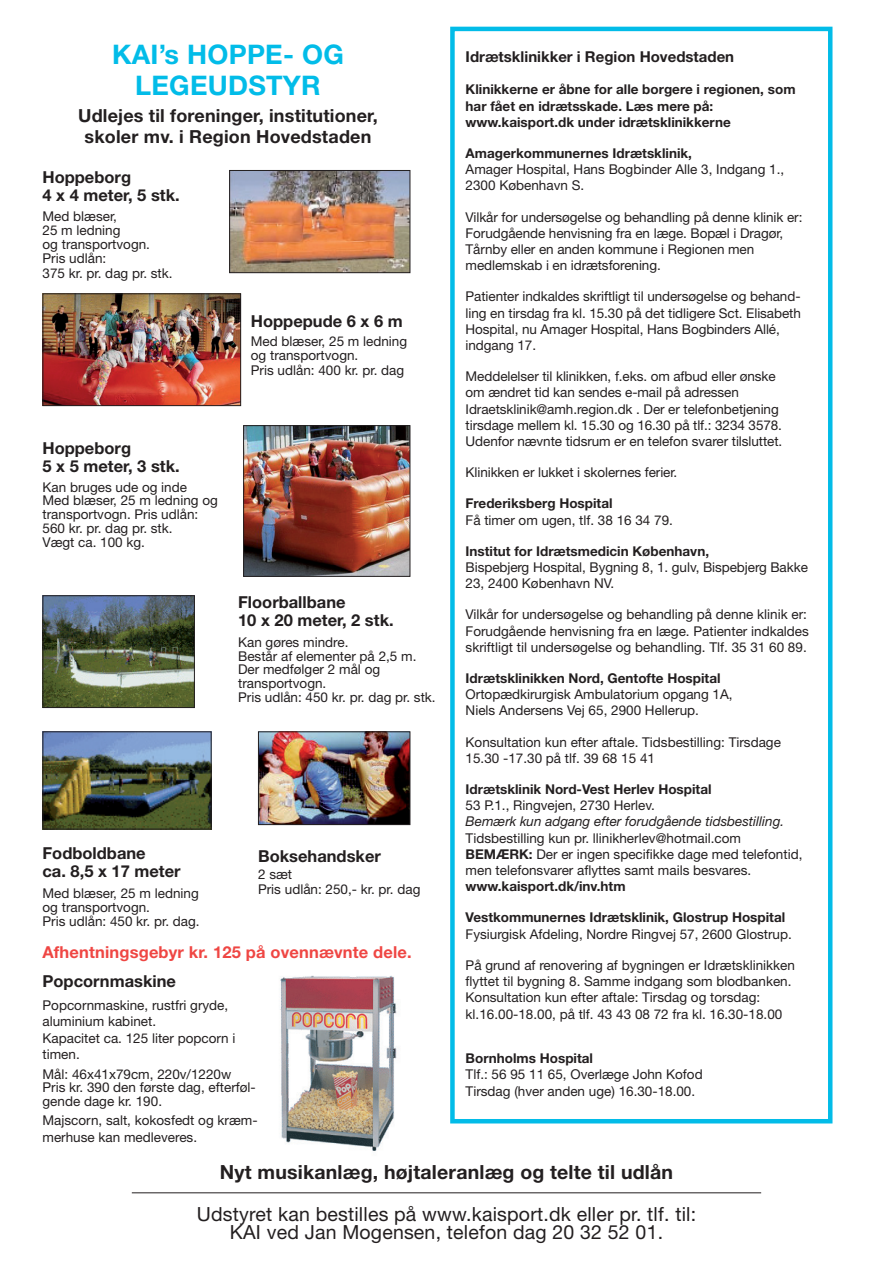
<style>
.page{position:relative;width:893px;height:1263px;background:#fff}
.page>*{position:absolute;margin:0;border:0;box-sizing:border-box;transform-origin:0 0}
.t1{font:700 27px/31.5px "Helvetica Neue";letter-spacing:.01em;color:#02bce8;text-align:center}
.t2{font:19.5px/18px "Helvetica Neue";letter-spacing:.01em;color:#231f20;text-align:center}
.t3{font:700 19.5px "Helvetica Neue";letter-spacing:.01em;color:#231f20}
.t4{font:700 18px/21px "Helvetica Neue";letter-spacing:.01em;color:#231f20;text-align:center}
.t5{font:700 16.5px/18px "Helvetica Neue";color:#231f20}
.t6{font:700 16.5px "Helvetica Neue";letter-spacing:.01em;color:#ef4643}
.t7{font:700 15px "Helvetica Neue";color:#231f20}
.t8{font:13.5px/16.2px "Helvetica Neue";color:#231f20}
.t9{font:700 13.5px/16.2px "Helvetica Neue";color:#231f20}
.t10{font:italic 13.5px "Helvetica Neue";color:#231f20}
.s1{font-weight:700}
</style>
<div class="page">
<div style="left:450px;top:27px;width:382px;height:1096px;border:4px solid #02bce8"></div>
<img style="left:231px;top:172px;width:177px;height:99px">
<div style="left:229px;top:170px;width:181px;height:103px;border:1px solid #231f20"></div>
<img style="left:45px;top:295px;width:194px;height:109px">
<div style="left:43px;top:293px;width:198px;height:113px;border:1px solid #231f20"></div>
<img style="left:245px;top:427px;width:163px;height:148px">
<div style="left:243px;top:425px;width:167px;height:152px;border:1px solid #231f20"></div>
<img style="left:45px;top:597px;width:148px;height:109px">
<div style="left:43px;top:595px;width:152px;height:113px;border:1px solid #231f20"></div>
<img style="left:260px;top:733px;width:148px;height:90px">
<div style="left:258px;top:731px;width:152px;height:94px;border:1px solid #231f20"></div>
<img style="left:45px;top:733px;width:165px;height:94px">
<div style="left:43px;top:731px;width:169px;height:98px;border:1px solid #231f20"></div>
<img style="left:280px;top:975px;width:117px;height:176px">
<hr style="left:132px;top:1192px;width:629px;height:1px;background:#231f20">
<h1 class="t1" style="left:112px;top:38px;width:233px">KAI’s HOPPE- OG<br>LEGEUDSTYR</h1>
<h3 class="t4" style="left:78px;top:105px;width:301px">Udlejes til foreninger, institutioner, skoler mv. i Region Hovedstaden</h3>
<p class="t5" style="left:43px;top:168px;width:139px">Hoppeborg<br>4 x 4 meter, 5 stk.</p>
<p class="t8" style="left:43px;top:208px;width:132px;line-height:14.2px">Med blæser,<br>25 m ledning<br>og transportvogn.<br>Pris udlån:<br>375 kr. pr. dag pr. stk.</p>
<p class="t5" style="left:251px;top:311px;width:153px">Hoppepude 6 x 6 m</p>
<p class="t8" style="left:251px;top:334px;width:158px;line-height:14.2px">Med blæser, 25 m ledning og transportvogn.<br>Pris udlån: 400 kr. pr. dag</p>
<p class="t5" style="left:43px;top:439px;width:139px">Hoppeborg<br>5 x 5 meter, 3 stk.</p>
<p class="t8" style="left:43px;top:480px;width:177px;line-height:14px">Kan bruges ude og inde<br>Med blæser, 25 m ledning og transportvogn. Pris udlån:<br>560 kr. pr. dag pr. stk.<br>Vægt ca. 100 kg.</p>
<p class="t5" style="left:238px;top:593px;width:157px">Floorballbane<br>10 x 20 meter, 2 stk.</p>
<p class="t8" style="left:238px;top:635px;width:199px;line-height:13.6px">Kan gøres mindre.<br>Består af elementer på 2,5 m.<br>Der medfølger 2 mål og transportvogn.<br>Pris udlån: 450 kr. pr. dag pr. stk.</p>
<p class="t5" style="left:43px;top:844px;width:140px">Fodboldbane<br>ca. 8,5 x 17 meter</p>
<p class="t8" style="left:43px;top:886px;width:159px;line-height:14px">Med blæser, 25 m ledning og transportvogn.<br>Pris udlån: 450 kr. pr. dag.</p>
<p class="t5" style="left:258px;top:847px;width:124px">Boksehandsker</p>
<p class="t8" style="left:258px;top:866px;width:164px;line-height:15px">2 sæt<br>Pris udlån: 250,- kr. pr. dag</p>
<p class="t6" style="left:43px;top:942px;width:371px">Afhentningsgebyr kr. 125 på ovennævnte dele.</p>
<p class="t5" style="left:43px;top:972px;width:135px">Popcornmaskine</p>
<p class="t8" style="left:43px;top:996px;width:195px">Popcornmaskine, rustfri gryde, aluminium kabinet.<br>Kapacitet ca. 125 liter popcorn i timen.</p>
<p class="t8" style="left:43px;top:1067px;width:215px;line-height:13.5px">Mål: 46x41x79cm, 220v/1220w<br>Pris kr. 390 den første dag, efterføl&shy;gende dage kr. 190.</p>
<p class="t8" style="left:43px;top:1112px;width:217px">Majscorn, salt, kokosfedt og kræm&shy;merhuse kan medleveres.</p>
<p class="t7" style="left:466px;top:47px;width:270px">Idrætsklinikker i Region Hovedstaden</p>
<p class="t9" style="left:466px;top:81px;width:331px">Klinikkerne er åbne for alle borgere i regionen, som har fået en idrætsskade. Læs mere på: www.kaisport.dk under idrætsklinikkerne</p>
<p class="t9" style="left:466px;top:145px;width:228px">Amagerkommunernes Idrætsklinik,</p>
<p class="t8" style="left:466px;top:161px;width:320px">Amager Hospital, Hans Bogbinder Alle 3, Indgang 1.,<br>2300 København S.</p>
<p class="t8" style="left:466px;top:209px;width:338px">Vilkår for undersøgelse og behandling på denne klinik er:<br>Forudgående henvisning fra en læge. Bopæl i Dragør, Tårnby eller en anden kommune i Regionen men medlemskab i en idrætsforening.</p>
<p class="t8" style="left:466px;top:288px;width:337px">Patienter indkaldes skriftligt til undersøgelse og behand&shy;ling en tirsdag fra kl. 15.30 på det tidligere Sct. Elisabeth Hospital, nu Amager Hospital, Hans Bogbinders Allé, indgang 17.</p>
<p class="t8" style="left:466px;top:368px;width:318px">Meddelelser til klinikken, f.eks. om afbud eller ønske om ændret tid kan sendes e-mail på adressen Idraetsklinik@amh.region.dk . Der er telefonbetjening tirsdage mellem kl. 15.30 og 16.30 på tlf.: 3234 3578.<br>Udenfor nævnte tidsrum er en telefon svarer tilsluttet.</p>
<p class="t8" style="left:466px;top:464px;width:213px">Klinikken er lukket i skolernes ferier.</p>
<p class="t9" style="left:466px;top:495px;width:148px">Frederiksberg Hospital</p>
<p class="t8" style="left:466px;top:512px;width:209px">Få timer om ugen, tlf. 38 16 34 79.</p>
<p class="t9" style="left:466px;top:543px;width:245px">Institut for Idrætsmedicin København,</p>
<p class="t8" style="left:466px;top:559px;width:344px">Bispebjerg Hospital, Bygning 8, 1. gulv, Bispebjerg Bakke<br>23, 2400 København NV.</p>
<p class="t8" style="left:466px;top:606px;width:345px">Vilkår for undersøgelse og behandling på denne klinik er:<br>Forudgående henvisning fra en læge. Patienter indkaldes skriftligt til undersøgelse og behandling. Tlf. 35 31 60 89.</p>
<p class="t9" style="left:466px;top:670px;width:256px">Idrætsklinikken Nord, Gentofte Hospital</p>
<p class="t8" style="left:466px;top:686px;width:268px">Ortopædkirurgisk Ambulatorium opgang 1A,<br>Niels Andersens Vej 65, 2900 Hellerup.</p>
<p class="t8" style="left:466px;top:733px;width:317px">Konsultation kun efter aftale. Tidsbestilling: Tirsdage<br>15.30 -17.30 på tlf. 39 68 15 41</p>
<p class="t9" style="left:466px;top:781px;width:247px">Idrætsklinik Nord-Vest Herlev Hospital</p>
<p class="t8" style="left:466px;top:797px;width:191px">53 P.1., Ringvejen, 2730 Herlev.</p>
<p class="t10" style="left:466px;top:813px;width:320px">Bemærk kun adgang efter forudgående tidsbestilling.</p>
<p class="t8" style="left:466px;top:829px;width:338px">Tidsbestilling kun pr. llinikherlev@hotmail.com<br><span class="s1">BEMÆRK:</span> Der er ingen specifikke dage med telefontid, men telefonsvarer aflyttes samt mails besvares.</p>
<p class="t9" style="left:466px;top:878px;width:161px">www.kaisport.dk/inv.htm</p>
<p class="t9" style="left:466px;top:909px;width:321px">Vestkommunernes Idrætsklinik, Glostrup Hospital</p>
<p class="t8" style="left:466px;top:925px;width:328px">Fysiurgisk Afdeling, Nordre Ringvej 57, 2600 Glostrup.</p>
<p class="t8" style="left:466px;top:957px;width:331px">På grund af renovering af bygningen er Idrætsklinikken flyttet til bygning 8. Samme indgang som blodbanken.<br>Konsultation kun efter aftale: Tirsdag og torsdag: kl.16.00-18.00, på tlf. 43 43 08 72 fra kl. 16.30-18.00</p>
<p class="t9" style="left:466px;top:1050px;width:129px">Bornholms Hospital</p>
<p class="t8" style="left:466px;top:1066px;width:239px">Tlf.: 56 95 11 65, Overlæge John Kofod<br>Tirsdag (hver anden uge) 16.30-18.00.</p>
<h2 class="t3" style="left:220px;top:1160px;width:455px">Nyt musikanlæg, højtaleranlæg og telte til udlån</h2>
<h2 class="t2" style="left:197px;top:1205px;width:501px">Udstyret kan bestilles på www.kaisport.dk eller pr. tlf. til:<br>KAI ved Jan Mogensen, telefon dag 20 32 52 01.</h2>
</div>
